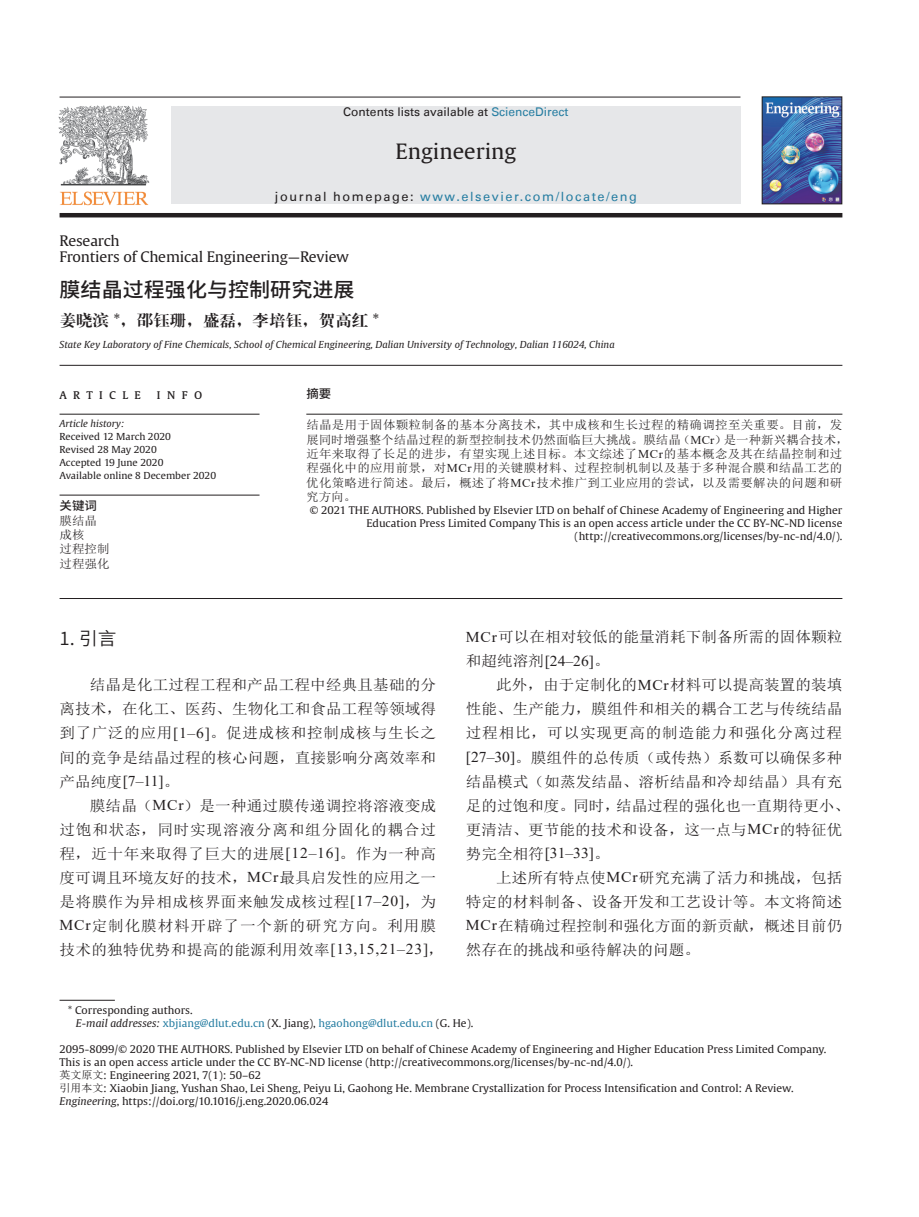
<style>
.page{position:relative;width:919px;height:1217px;background:#fff}
.page>*{position:absolute;margin:0;border:0;box-sizing:border-box;transform-origin:0 0}
.t1{font:21px "Gulliver";color:#231f20;scale:1.04 1}
.t2{font:500 20.25px "Source Han Sans CN";color:#231f20;scale:1.04 1}
.t3{font:18px "Source Han Sans CN";color:#231f20;scale:1.04 1}
.t4{font:15.9px "Reeji Cloud Song Da GBK";color:#231f20;scale:1.04 1}
.t5{font:15px/24px "Sim Sun";letter-spacing:.005em;color:#231f20;text-align:justify;scale:1.04 1}
.t6{font:15px/24px "Sim Sun";letter-spacing:.035em;color:#231f20;scale:1.04 1}
.t7{font:15px "Times New Roman";color:#231f20;scale:1.04 1}
.t8{font:14.4px/15.8px "Gulliver";letter-spacing:-.01em;color:#231f20;scale:1.04 1}
.t9{font:13.5px "Gulliver Compact SC";color:#231f20;scale:.85 1}
.t10{font:12.75px "Univers LT";letter-spacing:.12em;color:#277ea2}
.t11{font:12px/14.4px "Sim Sun";letter-spacing:.02em;color:#231f20;scale:1.04 1}
.t12{font:12px "Univers LT";color:#231f20}
.t13{font:12px/14.4px "Sim Sun";color:#231f20;scale:1.04 1}
.t14{font:500 12px "Source Han Sans CN";color:#231f20;scale:1.04 1}
.t15{font:10.5px/12.9px "Gulliver";color:#231f20;scale:1.04 1}
.t16{font:italic 9.6px "Gulliver";color:#231f20;scale:1.04 1}
.t17{font:9.6px/12.9px "Gulliver";color:#231f20;scale:1.04 1}
.s1{color:#277ea2}
.s2{color:#231f20}
.s3{font-family:"Gulliver"}
.s4{font-family:"Times New Roman"}
.s5{font-family:"Sim Sun"}
.s6{font-style:italic}
.s7{font-family:"H Ya 6 gj"}
</style>
<div class="page">
<hr style="left:60px;top:365px;width:782px;height:1px;background:#231f20">
<hr style="left:60px;top:598px;width:782px;height:1px;background:#231f20">
<hr style="left:60px;top:414px;width:199px;height:1px;background:#231f20">
<hr style="left:306px;top:414px;width:536px;height:1px;background:#231f20">
<hr style="left:60px;top:494px;width:199px;height:1px;background:#231f20">
<hr style="left:60px;top:999px;width:55px;height:1px;background:#231f20">
<img style="left:59px;top:106px;width:90px;height:99px">
<hr style="left:60px;top:97px;width:680px;height:1px;background:#231f20">
<div style="left:171px;top:106px;width:569px;height:98px;background:#e6e7e9"></div>
<hr style="left:60px;top:213px;width:782px;height:4px;background:#231f20">
<img style="left:763px;top:98px;width:77px;height:104px">
<div style="left:761px;top:96px;width:81px;height:108px;border:1px solid #231f20"></div>
<p class="t12" style="left:343px;top:105px;width:227px">Contents lists available at <span class="s1">ScienceDirect</span></p>
<h1 class="t1" style="left:395px;top:138px;width:118px">Engineering</h1>
<p class="t10" style="left:275px;top:188px;width:363px"><span class="s2">journal homepage:</span> www.elsevier.com/locate/eng</p>
<h3 class="t8" style="left:60px;top:232px;width:280px">Research<br>Frontiers of Chemical Engineering—Review</h3>
<h2 class="t2" style="left:60px;top:278px;width:285px">膜结晶过程强化与控制研究进展</h2>
<h3 class="t4" style="left:60px;top:310px;width:309px">姜晓滨 <span class="s3">*</span>，邵钰珊，盛磊，李培钰，贺高红 <span class="s3">*</span></h3>
<p class="t16" style="left:60px;top:339px;width:535px">State Key Laboratory of Fine Chemicals, School of Chemical Engineering, Dalian University of Technology, Dalian 116024, China</p>
<p class="t9" style="left:60px;top:385px;width:169px">a r t i c l e i n f o</p>
<p class="t14" style="left:306px;top:386px;width:25px">摘要</p>
<p class="t16" style="left:60px;top:417px;width:64px">Article history:</p>
<p class="t17" style="left:60px;top:430px;width:152px">Received 12 March 2020<br>Revised 28 May 2020<br>Accepted 19 June 2020<br>Available online 8 December 2020</p>
<p class="t11" style="left:306px;top:417px;width:523px">结晶是用于固体颗粒制备的基本分离技术，其中成核和生长过程的精确调控至关重要。目前，发展同时增强整个结晶过程的新型控制技术仍然面临巨大挑战。膜结晶（<span class="s4">MCr</span>）是一种新兴耦合技术，近年来取得了长足的进步，有望实现上述目标。本文综述了<span class="s4">MCr</span>的基本概念及其在结晶控制和过程强化中的应用前景，对<span class="s4">MCr</span>用的关键膜材料、过程控制机制以及基于多种混合膜和结晶工艺的优化策略进行简述。最后，概述了将<span class="s4">MCr</span>技术推广到工业应用的尝试，以及需要解决的问题和研究方向。</p>
<p class="t15" style="left:310px;top:504px;width:513px;text-align:right">© 2021 THE AUTHORS. Published by Elsevier LTD on behalf of Chinese Academy of Engineering and Higher<br>Education Press Limited Company This is an open access article under the CC BY-NC-ND license (http://creativecommons.org/licenses/by-nc-nd/4.0/).</p>
<p class="t14" style="left:60px;top:499px;width:37px">关键词</p>
<p class="t13" style="left:60px;top:513px;width:49px">膜结晶成核<br>过程控制过程强化</p>
<h3 class="t3" style="left:60px;top:628px;width:56px">1. 引言</h3>
<h3 class="t5" style="left:60px;top:673px;width:363px;text-indent:30px">结晶是化工过程工程和产品工程中经典且基础的分离技术，在化工、医药、生物化工和食品工程等领域得到了广泛的应用<span class="s4">[1–6]</span>。促进成核和控制成核与生长之间的竞争是结晶过程的核心问题，直接影响分离效率和</h3>
<h3 class="t7" style="left:60px;top:770px;width:117px"><span class="s5">产品纯度</span>[7–11]<span class="s5">。</span></h3>
<h3 class="t6" style="left:60px;top:793px;width:371px;text-indent:30px">膜结晶（<span class="s4">MCr</span>）是一种通过膜传递调控将溶液变成过饱和状态，同时实现溶液分离和组分固化的耦合过程，近十年来取得了巨大的进展<span class="s4">[12–16]</span>。作为一种高度可调且环境友好的技术，<span class="s4">MCr</span>最具启发性的应用之一是将膜作为异相成核界面来触发成核过程<span class="s4">[17–20]</span>，为<br><span class="s4">MCr</span>定制化膜材料开辟了一个新的研究方向。利用膜技术的独特优势和提高的能源利用效率<span class="s4">[13,15,21–23]</span>，</h3>
<h3 class="t5" style="left:466px;top:625px;width:363px"><span class="s4">MCr</span>可以在相对较低的能量消耗下制备所需的固体颗粒</h3>
<h3 class="t7" style="left:466px;top:650px;width:140px"><span class="s5">和超纯溶剂</span>[24–26]<span class="s5">。</span></h3>
<h3 class="t5" style="left:466px;top:673px;width:371px;text-align:left;text-indent:30px">此外，由于定制化的<span class="s4">MCr</span>材料可以提高装置的装填性能、生产能力，膜组件和相关的耦合工艺与传统结晶过程相比，可以实现更高的制造能力和强化分离过程<span class="s4">[27–30]</span>。膜组件的总传质（或传热）系数可以确保多种结晶模式（如蒸发结晶、溶析结晶和冷却结晶）具有充足的过饱和度。同时，结晶过程的强化也一直期待更小、更清洁、更节能的技术和设备，这一点与<span class="s4">MCr</span>的特征优</h3>
<h3 class="t7" style="left:466px;top:842px;width:140px"><span class="s5">势完全相符</span>[31–33]<span class="s5">。</span></h3>
<h3 class="t5" style="left:466px;top:865px;width:363px;text-indent:30px">上述所有特点使<span class="s4">MCr</span>研究充满了活力和挑战，包括特定的材料制备、设备开发和工艺设计等。本文将简述<span class="s4">MCr</span>在精确过程控制和强化方面的新贡献，概述目前仍然存在的挑战和亟待解决的问题。</h3>
<p class="t15" style="left:76px;top:1003px;width:383px;text-indent:-8px">* Corresponding authors.<br><span class="s6">E-mail addresses:</span> <span class="s1">xbjiang@dlut.edu.cn</span> (X. Jiang), <span class="s1">hgaohong@dlut.edu.cn</span> (G. He).</p>
<p class="t15" style="left:60px;top:1042px;width:738px">2095-8099/© 2020 THE AUTHORS. Published by Elsevier LTD on behalf of Chinese Academy of Engineering and Higher Education Press Limited Company.<br>This is an open access article under the CC BY-NC-ND license (http://creativecommons.org/licenses/by-nc-nd/4.0/).<br><span class="s7">英文原文</span>: Engineering 2021, 7(1): 50–62<br><span class="s7">引用本文</span>: Xiaobin Jiang, Yushan Shao, Lei Sheng, Peiyu Li, Gaohong He. Membrane Crystallization for Process Intensification and Control: A Review.<br><span class="s6">Engineering</span>, https://doi.org/10.1016/j.eng.2020.06.024</p>
</div>
